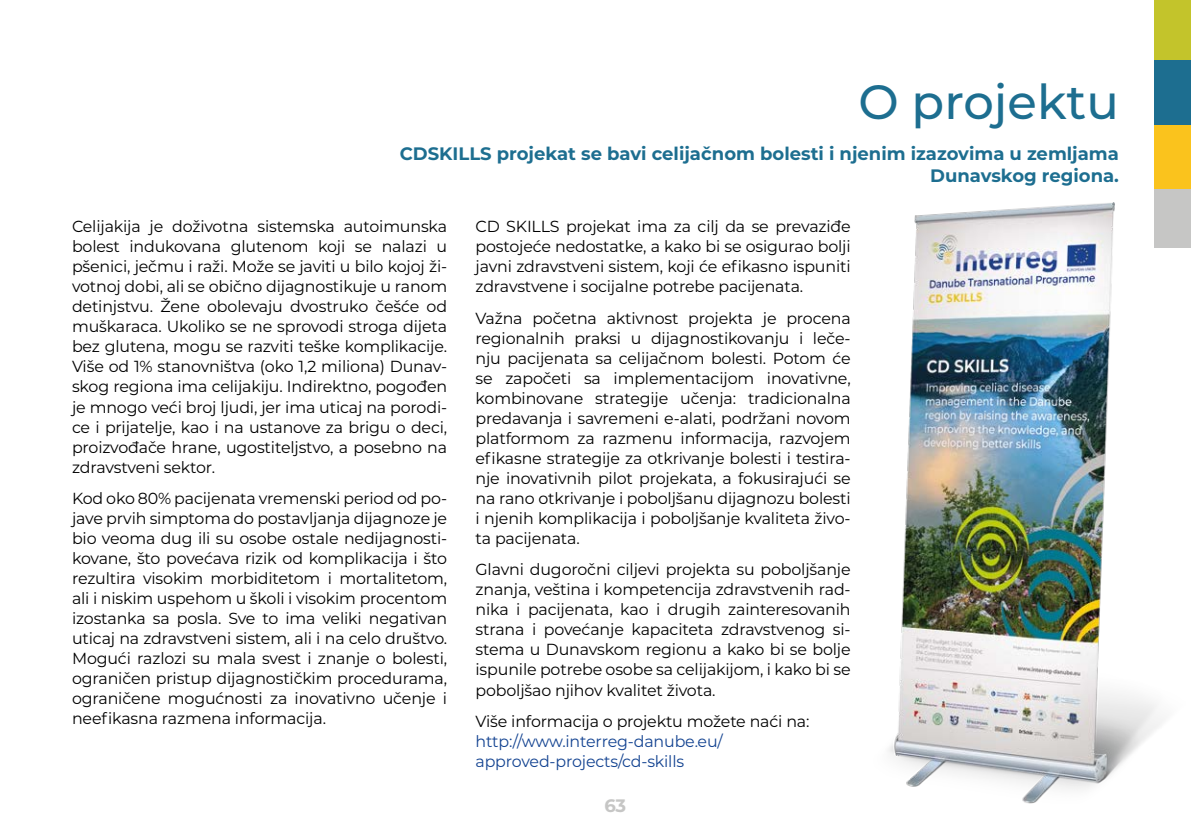
<style>
.page{position:relative;width:1191px;height:840px;background:#fff}
.page>*{position:absolute;margin:0;border:0;box-sizing:border-box;transform-origin:0 0}
.t1{font:500 48px "Montserrat";color:#1d6e90}
.t2{font:700 18px/21.6px "Montserrat";color:#1d6e90;text-align:right}
.t3{font:700 18px "Montserrat";color:#c6c6c5}
.t4{font:16px/20px "Montserrat";letter-spacing:-.01em;color:#000;text-align:justify}
.t5{font:16px/20px "Montserrat";letter-spacing:-.01em;color:#134391}
</style>
<div class="page">
<div style="left:1154px;top:0;width:37px;height:60px;background:#c3c42b"></div>
<div style="left:1154px;top:60px;width:37px;height:65px;background:#1d6e90"></div>
<div style="left:1154px;top:125px;width:37px;height:65px;background:#fac31d"></div>
<div style="left:1154px;top:190px;width:37px;height:58px;background:#c6c6c5"></div>
<img style="left:888px;top:202px;width:275px;height:600px">
<h1 class="t1" style="left:858px;top:68px;width:262px">O projektu</h1>
<p class="t2" style="left:400px;top:142px;width:720px">CDSKILLS projekat se bavi celijačnom bolesti i njenim izazovima u zemljama<br>Dunavskog regiona.</p>
<p class="t4" style="left:72px;top:216px;width:377px">Celijakija je doživotna sistemska autoimunska bolest indukovana glutenom koji se nalazi u pšenici, ječmu i raži. Može se javiti u bilo kojoj ži&shy;votnoj dobi, ali se obično dijagnostikuje u ranom detinjstvu. Žene obolevaju dvostruko češće od muškaraca. Ukoliko se ne sprovodi stroga dijeta bez glutena, mogu se razviti teške komplikacije.<br>Više od 1% stanovništva (oko 1,2 miliona) Dunav&shy;skog regiona ima celijakiju. Indirektno, pogođen je mnogo veći broj ljudi, jer ima uticaj na porodi&shy;ce i prijatelje, kao i na ustanove za brigu o deci, proizvođače hrane, ugostiteljstvo, a posebno na zdravstveni sektor.</p>
<p class="t4" style="left:72px;top:487px;width:377px">Kod oko 80% pacijenata vremenski period od po&shy;jave prvih simptoma do postavljanja dijagnoze je bio veoma dug ili su osobe ostale nedijagnosti&shy;kovane, što povećava rizik od komplikacija i što rezultira visokim morbiditetom i mortalitetom, ali i niskim uspehom u školi i visokim procentom izostanka sa posla. Sve to ima veliki negativan uticaj na zdravstveni sistem, ali i na celo društvo.<br>Mogući razlozi su mala svest i znanje o bolesti, ograničen pristup dijagnostičkim procedurama, ograničene mogućnosti za inovativno učenje i neefikasna razmena informacija.</p>
<p class="t4" style="left:475px;top:216px;width:377px">CD SKILLS projekat ima za cilj da se prevaziđe postojeće nedostatke, a kako bi se osigurao bolji javni zdravstveni sistem, koji će efikasno ispuniti zdravstvene i socijalne potrebe pacijenata.</p>
<p class="t4" style="left:475px;top:307px;width:377px">Važna početna aktivnost projekta je procena regionalnih praksi u dijagnostikovanju i leče&shy;nju pacijenata sa celijačnom bolesti. Potom će se započeti sa implementacijom inovativne, kombinovane strategije učenja: tradicionalna predavanja i savremeni e-alati, podržani novom platformom za razmenu informacija, razvojem efikasne strategije za otkrivanje bolesti i testira&shy;nje inovativnih pilot projekata, a fokusirajući se na rano otkrivanje i poboljšanu dijagnozu bolesti i njenih komplikacija i poboljšanje kvaliteta živo&shy;ta pacijenata.</p>
<p class="t4" style="left:475px;top:558px;width:377px">Glavni dugoročni ciljevi projekta su poboljšanje znanja, veština i kompetencija zdravstvenih rad&shy;nika i pacijenata, kao i drugih zainteresovanih strana i povećanje kapaciteta zdravstvenog si&shy;stema u Dunavskom regionu a kako bi se bolje ispunile potrebe osobe sa celijakijom, i kako bi se poboljšao njihov kvalitet života.</p>
<p class="t4" style="left:475px;top:710px;width:335px">Više informacija o projektu možete naći na:</p>
<p class="t5" style="left:475px;top:730px;width:249px">http://www.interreg-danube.eu/ approved-projects/cd-skills</p>
<p class="t3" style="left:604px;top:791px;width:23px">63</p>
</div>
